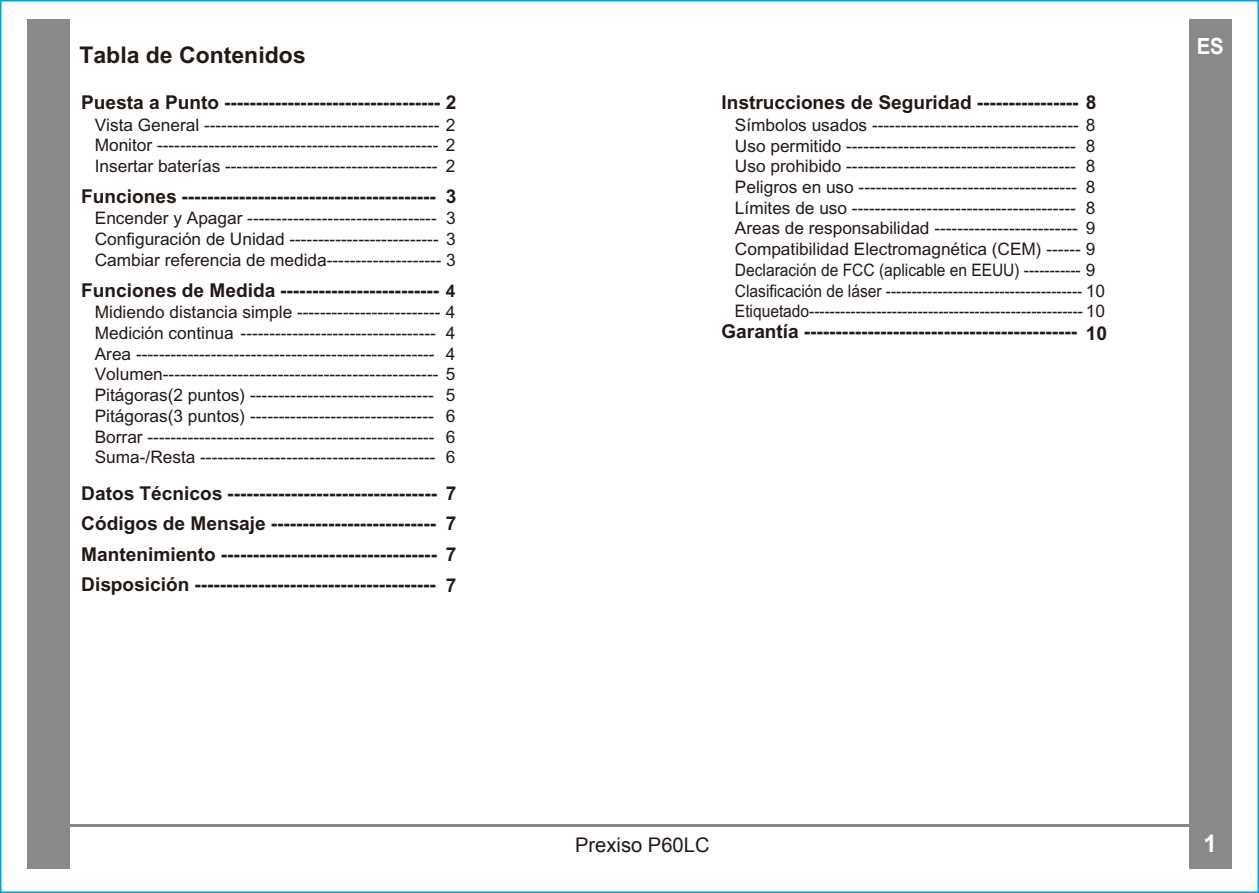
<style>
.page{position:relative;width:1259px;height:893px;background:#fff}
.page>*{position:absolute;margin:0;border:0;box-sizing:border-box;transform-origin:0 0}
.t1{font:700 24.3px "Arial";color:#fff}
.t2{font:700 23.1px "Arial";color:#221815}
.t3{font:700 22.2px "Arial";color:#fff;scale:.91 1}
.t4{font:20.1px "Arial";color:#221815}
.t5{font:700 19.2px/30.6px "Arial";color:#221815;text-align:justify}
.t6{font:17.1px/20.7px "Arial";color:#221815}
.s1{font-size:17.1px}
</style>
<div class="page">
<hr style="left:39px;top:824px;width:1181px;height:2px;background:#898989">
<div style="left:1189px;top:19px;width:42px;height:849px;background:#898989"></div>
<div style="left:27px;top:19px;width:43px;height:849px;background:#898989"></div>
<p class="t2" style="left:79px;top:42px;width:228px">Tabla de Contenidos</p>
<p class="t5" style="left:81px;top:87px;width:377px">Puesta a Punto ---------------------------------- 2</p>
<p class="t6" style="left:95px;top:114px;width:362px;text-align:justify">Vista General ----------------------------------------- 2<br>Monitor ------------------------------------------------- 2<br>Insertar baterías -------------------------------------</p>
<p class="t6" style="left:446px;top:156px;width:11px">2</p>
<p class="t5" style="left:81px;top:181px;width:377px">Funciones ---------------------------------------- 3</p>
<p class="t6" style="left:95px;top:208px;width:362px">Encender y Apagar ---------------------------------<br>Configuración de Unidad -------------------------- 3<br>Cambiar referencia de medida-------------------- 3</p>
<p class="t6" style="left:446px;top:208px;width:11px">3</p>
<p class="t5" style="left:81px;top:275px;width:376px">Funciones de Medida ------------------------- <span class="s1">4</span></p>
<p class="t6" style="left:95px;top:302px;width:362px">Midiendo distancia simple ------------------------- 4<br>Medición continua ---------------------------------- Area ---------------------------------------------------- Volumen------------------------------------------------ 5<br>Pitágoras(2 puntos) -------------------------------- Pitágoras(3 puntos) -------------------------------- Borrar -------------------------------------------------- Suma-/Resta -----------------------------------------</p>
<p class="t6" style="left:446px;top:323px;width:11px">4<br>4</p>
<p class="t6" style="left:446px;top:385px;width:11px;text-align:justify">5<br>6<br>6<br>6</p>
<p class="t5" style="left:81px;top:478px;width:377px">Datos Técnicos --------------------------------- 7<br>Códigos de Mensaje -------------------------- 7<br>Mantenimiento ---------------------------------- 7<br>Disposición --------------------------------------</p>
<p class="t5" style="left:446px;top:570px;width:12px">7</p>
<p class="t5" style="left:721px;top:87px;width:376px">Instrucciones de Seguridad ---------------- 8</p>
<p class="t6" style="left:735px;top:115px;width:371px">Símbolos usados ------------------------------------ 8<br>Uso permitido ---------------------------------------- Uso prohibido ---------------------------------------- Peligros en uso -------------------------------------- Límites de uso --------------------------------------- Areas de responsabilidad ------------------------- Compatibilidad Electromagnética (CEM) ------ 9<br>Declaración de FCC (aplicable en EEUU) ----------- 9<br>Clasificación de láser -------------------------------------- 10<br>Etiquetado----------------------------------------------------- 10</p>
<p class="t5" style="left:1086px;top:318px;width:23px">10</p>
<p class="t6" style="left:1086px;top:136px;width:11px;text-align:justify">8<br>8<br>8<br>8<br>9</p>
<p class="t5" style="left:721px;top:316px;width:357px">Garantía -------------------------------------------</p>
<p class="t3" style="left:1196px;top:31px;width:31px">ES</p>
<p class="t4" style="left:575px;top:832px;width:136px">Prexiso P60LC</p>
<p class="t1" style="left:1203px;top:827px;width:15px">1</p>
</div>
